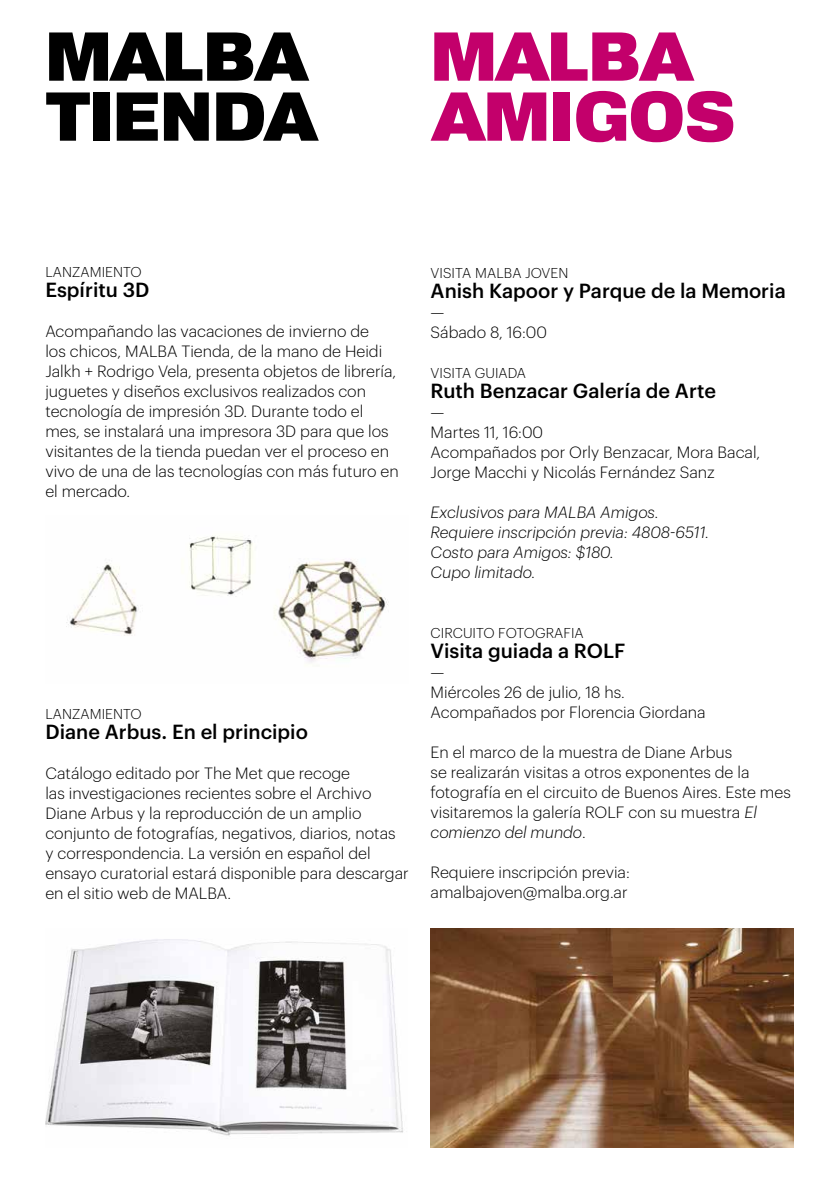
<style>
.page{position:relative;width:840px;height:1191px;background:#fff}
.page>*{position:absolute;margin:0;border:0;box-sizing:border-box;transform-origin:0 0}
.t1{font:68px/60px "Malba Sans";letter-spacing:-.025em;color:#000}
.t2{font:68px/60px "Malba Sans";letter-spacing:-.025em;color:#c3006b}
.t3{font:500 20px "Graphik";color:#000}
.t4{font:300 16px/20px "Graphik";color:#000}
.t5{font:italic 300 16px/20px "Graphik";color:#000}
.t6{font:300 14px "Graphik";letter-spacing:.005em;color:#000}
.s1{font-style:italic}
</style>
<div class="page">
<img style="left:430px;top:928px;width:363px;height:219px">
<img style="left:66px;top:535px;width:322px;height:128px">
<img style="left:45px;top:939px;width:358px;height:197px">
<h1 class="t1" style="left:45px;top:28px;width:275px">MALBA<br>TIENDA</h1>
<h1 class="t2" style="left:430px;top:28px;width:306px">MALBA<br>AMIGOS</h1>
<p class="t6" style="left:45px;top:261px;width:98px">LANZAMIENTO</p>
<p class="t3" style="left:45px;top:274px;width:105px">Espíritu 3D</p>
<p class="t4" style="left:45px;top:319px;width:355px">Acompañando las vacaciones de invierno de<br>los chicos, MALBA Tienda, de la mano de Heidi Jalkh + Rodrigo Vela, presenta objetos de librería, juguetes y diseños exclusivos realizados con tecnología de impresión 3D. Durante todo el mes, se instalará una impresora 3D para que los visitantes de la tienda puedan ver el proceso en vivo de una de las tecnologías con más futuro en el mercado.</p>
<p class="t6" style="left:45px;top:703px;width:98px">LANZAMIENTO</p>
<p class="t3" style="left:45px;top:716px;width:264px">Diane Arbus. En el principio</p>
<p class="t4" style="left:45px;top:761px;width:364px">Catálogo editado por The Met que recoge<br>las investigaciones recientes sobre el Archivo Diane Arbus y la reproducción de un amplio conjunto de fotografías, negativos, diarios, notas<br>y correspondencia. La versión en español del ensayo curatorial estará disponible para descargar en el sitio web de MALBA.</p>
<p class="t6" style="left:430px;top:263px;width:139px">VISITA MALBA JOVEN</p>
<p class="t3" style="left:430px;top:276px;width:356px">Anish Kapoor y Parque de la Memoria</p>
<p class="t4" style="left:430px;top:301px;width:118px">—<br>Sábado 8, 16:00</p>
<p class="t6" style="left:430px;top:363px;width:97px">VISITA GUIADA</p>
<p class="t3" style="left:430px;top:376px;width:287px">Ruth Benzacar Galería de Arte</p>
<p class="t4" style="left:430px;top:401px;width:331px">—<br>Martes 11, 16:00<br>Acompañados por Orly Benzacar, Mora Bacal,<br>Jorge Macchi y Nicolás Fernández Sanz</p>
<p class="t5" style="left:430px;top:501px;width:280px">Exclusivos para MALBA Amigos.<br>Requiere inscripción previa: 4808-6511.<br>Costo para Amigos: $180.<br>Cupo limitado.</p>
<p class="t6" style="left:430px;top:623px;width:155px">CIRCUITO FOTOGRAFIA</p>
<p class="t3" style="left:430px;top:636px;width:196px">Visita guiada a ROLF</p>
<p class="t4" style="left:430px;top:661px;width:276px">—<br>Miércoles 26 de julio, 18 hs.<br>Acompañados por Florencia Giordana</p>
<p class="t4" style="left:430px;top:741px;width:361px">En el marco de la muestra de Diane Arbus<br>se realizarán visitas a otros exponentes de la fotografía en el circuito de Buenos Aires. Este mes visitaremos la galería ROLF con su muestra <span class="s1">El comienzo del mundo</span>.</p>
<p class="t4" style="left:430px;top:861px;width:201px">Requiere inscripción previa: amalbajoven@malba.org.ar</p>
</div>
